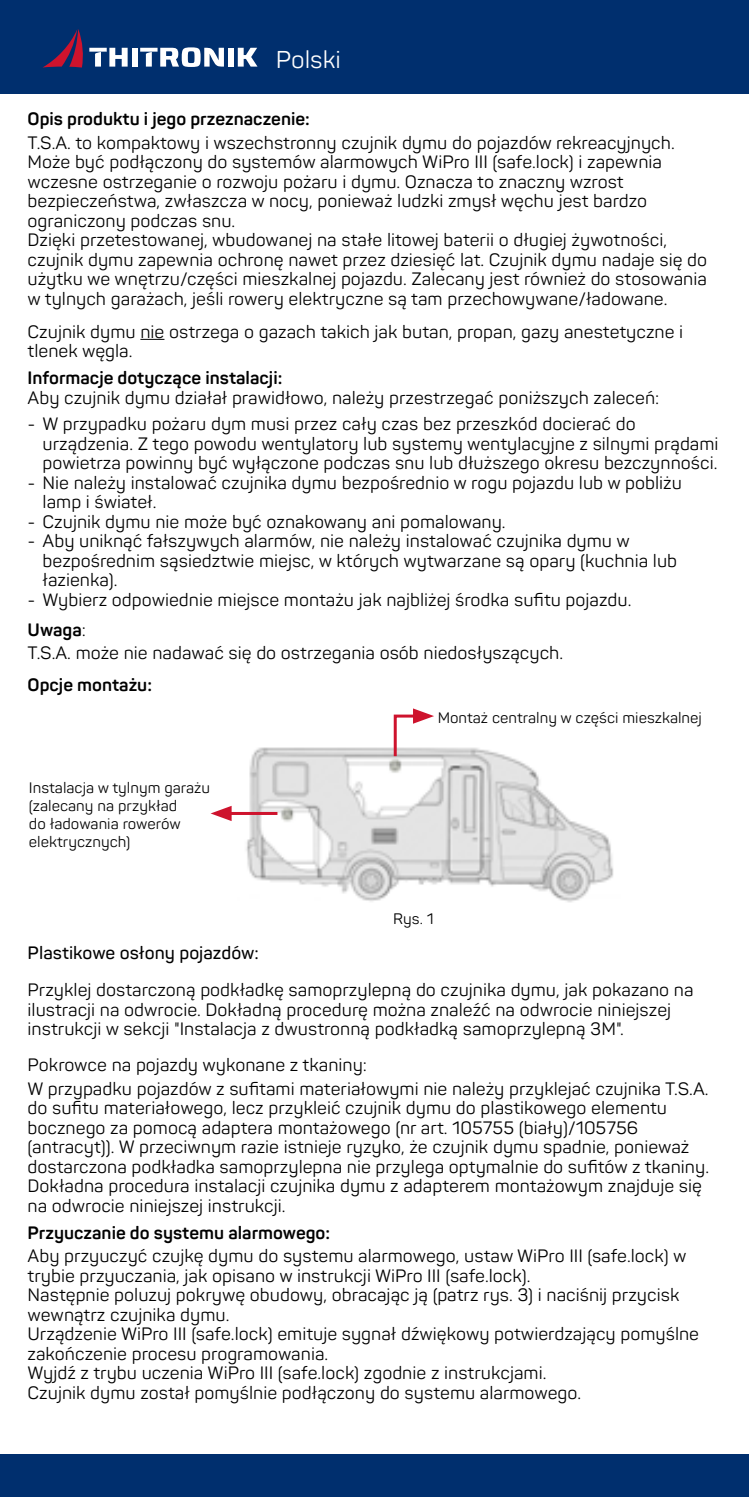
<style>
.page{position:relative;width:749px;height:1497px;background:#fff}
.page>*{position:absolute;margin:0;border:0;box-sizing:border-box;transform-origin:0 0}
.t1{font:24px "Panton";color:#fff}
.t2{font:17.7px/19.5px "Panton";color:#000}
.t3{font:700 17.7px "Panton";color:#000}
.t4{font:600 17.7px "Panton";color:#000}
.t5{font:15px/18px "Panton";color:#000}
.s1{font-size:18px}
.s2{font-weight:700}
</style>
<div class="page">
<div style="left:0;top:0;width:748px;height:94px;background:#002f6e"></div>
<div style="left:0;top:1454px;width:748px;height:43px;background:#002f6e"></div>
<svg style="left:238px;top:48px;width:19px;height:19px"></svg>
<div style="left:228px;top:48px;width:6px;height:19px;background:#fff"></div>
<svg style="left:140px;top:47px;width:84px;height:20px"></svg>
<div style="left:131px;top:48px;width:6px;height:19px;background:#fff"></div>
<svg style="left:43px;top:29px;width:85px;height:39px"></svg>
<svg style="left:140px;top:339px;width:24px;height:1px"></svg>
<img style="left:246px;top:747px;width:368px;height:156px">
<svg style="left:392px;top:708px;width:42px;height:51px"></svg>
<hr style="left:227px;top:812px;width:50px;height:3px;background:#ce132d">
<svg style="left:210px;top:806px;width:21px;height:15px"></svg>
<h1 class="t1" style="left:276px;top:44px;width:67px">Polski</h1>
<p class="t3" style="left:28px;top:107px;width:284px">Opis produktu i jego przeznaczenie:</p>
<p class="t2" style="left:28px;top:132px;width:681px">T.S.A. to kompaktowy i wszechstronny czujnik dymu do pojazdów rekreacyjnych.<br>Może być podłączony do systemów alarmowych WiPro III (safe.lock) i zapewnia wczesne ostrzeganie o rozwoju pożaru i dymu. Oznacza to znaczny wzrost bezpieczeństwa, zwłaszcza w nocy, ponieważ ludzki zmysł węchu jest bardzo ograniczony podczas snu.<br>Dzięki przetestowanej, wbudowanej na stałe litowej baterii o długiej żywotności, czujnik dymu zapewnia ochronę nawet przez dziesięć lat. Czujnik dymu nadaje się do użytku we wnętrzu/części mieszkalnej pojazdu. Zalecany jest również do stosowania w tylnych garażach, jeśli rowery elektryczne są tam przechowywane/ładowane.</p>
<p class="t2" style="left:28px;top:322px;width:657px">Czujnik dymu nie ostrzega o gazach takich jak butan, propan, gazy anestetyczne i tlenek węgla.</p>
<p class="t3" style="left:28px;top:367px;width:256px">Informacje dotyczące instalacji:</p>
<p class="t2" style="left:28px;top:388px;width:633px">Aby czujnik dymu działał prawidłowo, należy przestrzegać poniższych zaleceń:</p>
<p class="t2" style="left:43px;top:414px;width:677px;text-indent:-15px">- W przypadku pożaru dym musi przez cały czas bez przeszkód docierać do urządzenia. Z tego powodu wentylatory lub systemy wentylacyjne z silnymi prądami powietrza powinny być wyłączone podczas snu lub dłuższego okresu bezczynności.</p>
<p class="t2" style="left:43px;top:473px;width:640px;text-indent:-15px">- Nie należy instalować czujnika dymu bezpośrednio w rogu pojazdu lub w pobliżu lamp i świateł.</p>
<p class="t2" style="left:28px;top:512px;width:479px">- Czujnik dymu nie może być oznakowany ani pomalowany.</p>
<p class="t2" style="left:43px;top:531px;width:636px;text-indent:-15px">- Aby uniknąć fałszywych alarmów, nie należy instalować czujnika dymu w bezpośrednim sąsiedztwie miejsc, w których wytwarzane są opary (kuchnia lub łazienka).</p>
<p class="t2" style="left:28px;top:584px;width:605px;line-height:30px">- Wybierz odpowiednie miejsce montażu jak najbliżej środka sufitu <span class="s1">pojazdu.<br></span><span class="s2">Uwaga</span>:</p>
<p class="t2" style="left:28px;top:643px;width:537px">T.S.A. może nie nadawać się do ostrzegania osób niedosłyszących.</p>
<p class="t3" style="left:28px;top:673px;width:126px">Opcje montażu:</p>
<p class="t5" style="left:29px;top:779px;width:183px">Instalacja w tylnym garażu (zalecany na przykład<br>do ładowania rowerów elektrycznych)</p>
<p class="t5" style="left:437px;top:709px;width:265px">Montaż centralny w części mieszkalnej</p>
<p class="t5" style="left:393px;top:909px;width:42px">Rys. 1</p>
<p class="t4" style="left:28px;top:942px;width:233px">Plastikowe osłony pojazdów:</p>
<p class="t2" style="left:28px;top:980px;width:667px">Przyklej dostarczoną podkładkę samoprzylepną do czujnika dymu, jak pokazano na ilustracji na odwrocie. Dokładną procedurę można znaleźć na odwrocie niniejszej instrukcji w sekcji "Instalacja z dwustronną podkładką samoprzylepną 3M".</p>
<p class="t2" style="left:28px;top:1052px;width:682px;line-height:23.7px">Pokrowce na pojazdy wykonane z tkaniny:<br>W przypadku pojazdów z sufitami materiałowymi nie należy przyklejać czujnika T.S.A.</p>
<p class="t2" style="left:28px;top:1098px;width:682px">do sufitu materiałowego, lecz przykleić czujnik dymu do plastikowego elementu bocznego za pomocą adaptera montażowego (nr art. 105755 (biały)/105756 (antracyt)). W przeciwnym razie istnieje ryzyko, że czujnik dymu spadnie, ponieważ dostarczona podkładka samoprzylepna nie przylega optymalnie do sufitów z tkaniny.<br>Dokładna procedura instalacji czujnika dymu z adapterem montażowym znajduje się na odwrocie niniejszej instrukcji.</p>
<p class="t3" style="left:28px;top:1221px;width:304px">Przyuczanie do systemu alarmowego:</p>
<p class="t2" style="left:28px;top:1246px;width:673px">Aby przyuczyć czujkę dymu do systemu alarmowego, ustaw WiPro III (safe.lock) w trybie przyuczania, jak opisano w instrukcji WiPro III (safe.lock).<br>Następnie poluzuj pokrywę obudowy, obracając ją (patrz rys. 3) i naciśnij przycisk wewnątrz czujnika dymu.<br>Urządzenie WiPro III (safe.lock) emituje sygnał dźwiękowy potwierdzający pomyślne zakończenie procesu programowania.<br>Wyjdź z trybu uczenia WiPro III (safe.lock) zgodnie z instrukcjami.<br>Czujnik dymu został pomyślnie podłączony do systemu alarmowego.</p>
</div>
